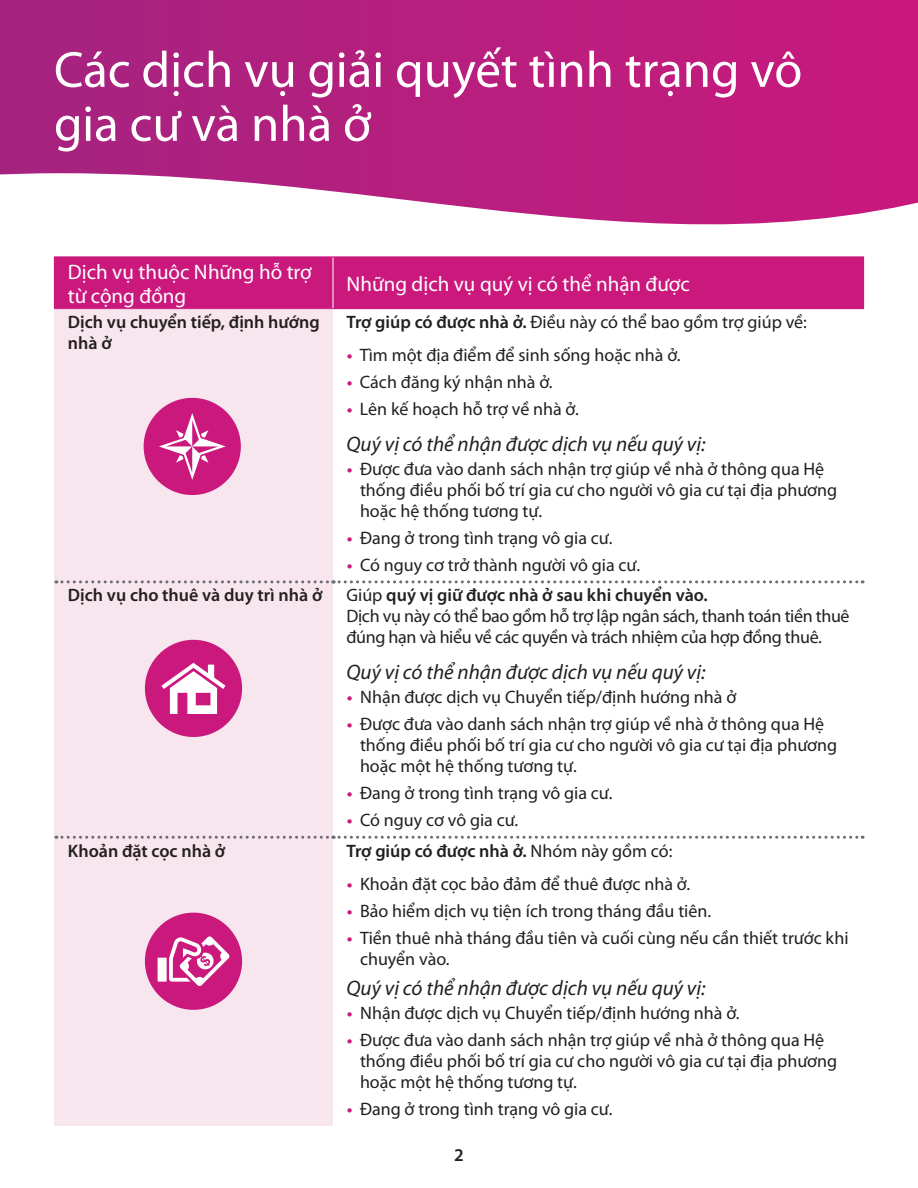
<style>
.page{position:relative;width:918px;height:1188px;background:#fff}
.page>*{position:absolute;margin:0;border:0;box-sizing:border-box;transform-origin:0 0}
.t1{font:51px/54px "Myriad Pro";color:#fff}
.t2{font:italic 21px "Myriad Pro";color:#231f20}
.t3{font:21px/24px "Myriad Pro";color:#fff}
.t4{font:18px/21px "Myriad Pro";color:#231f20}
.t5{font:18px/21px "Myriad Pro";letter-spacing:-.02em;color:#231f20}
.t6{font:600 18px/21px "Myriad Pro";color:#231f20}
.s1{font-weight:600}
.s2{font-family:"Centene Sans";font-weight:700;color:#ca187d}
.s3{font-weight:400}
</style>
<div class="page">
<div style="left:0;top:0;width:918px;height:266px;background:linear-gradient(to right,#a5247f,#c9197d)"></div>
<svg style="left:0;top:173px;width:918px;height:134px"></svg>
<div style="left:54px;top:257px;width:279px;height:52px;background:#ca187d"></div>
<div style="left:333px;top:257px;width:531px;height:52px;background:#ca187d"></div>
<hr style="left:333px;top:257px;width:1px;height:51px;background:#fff">
<div style="left:54px;top:309px;width:279px;height:273px;background:#f7e6ed"></div>
<div style="left:54px;top:582px;width:279px;height:255px;background:#f7e6ed"></div>
<div style="left:54px;top:837px;width:279px;height:289px;background:#f7e6ed"></div>
<div style="left:144px;top:398px;width:97px;height:97px;background:#ca187d;border-radius:50%"></div>
<svg style="left:159px;top:413px;width:67px;height:67px"></svg>
<div style="left:145px;top:640px;width:97px;height:97px;background:#ca187d;border-radius:50%"></div>
<svg style="left:161px;top:663px;width:65px;height:51px"></svg>
<div style="left:145px;top:913px;width:97px;height:97px;background:#ca187d;border-radius:50%"></div>
<svg style="left:158px;top:936px;width:72px;height:50px"></svg>
<svg style="left:56px;top:836px;width:807px;height:3px"></svg>
<svg style="left:56px;top:580px;width:807px;height:3px"></svg>
<hr style="left:54px;top:256px;width:279px;height:1px;background:#ca187d">
<hr style="left:333px;top:256px;width:531px;height:1px;background:#ca187d">
<h2 class="t1" style="left:54px;top:42px;width:750px">Các dịch vụ giải quyết tình trạng vô gia cư và nhà ở</h2>
<p class="t3" style="left:68px;top:259px;width:246px">Dịch vụ thuộc Những hỗ trợ từ cộng đồng</p>
<p class="t3" style="left:347px;top:271px;width:345px">Những dịch vụ quý vị có thể nhận được</p>
<p class="t6" style="left:68px;top:311px;width:253px">Dịch vụ chuyển tiếp, định hướng nhà ở</p>
<p class="t4" style="left:346px;top:311px;width:462px"><span class="s1">Trợ giúp có được nhà ở.</span> Điều này có thể bao gồm trợ giúp về:</p>
<p class="t4" style="left:346px;top:344px;width:336px"><span class="s2">•</span> Tìm một địa điểm để sinh sống hoặc nhà ở.</p>
<p class="t4" style="left:346px;top:371px;width:208px"><span class="s2">•</span> Cách đăng ký nhận nhà ở.</p>
<p class="t4" style="left:346px;top:398px;width:234px"><span class="s2">•</span> Lên kế hoạch hỗ trợ về nhà ở.</p>
<p class="t2" style="left:346px;top:431px;width:361px">Quý vị có thể nhận được dịch vụ nếu quý vị:</p>
<p class="t4" style="left:360px;top:458px;width:479px;text-indent:-14px"><span class="s2">•</span> Được đưa vào danh sách nhận trợ giúp về nhà ở thông qua Hệ thống điều phối bố trí gia cư cho người vô gia cư tại địa phương hoặc hệ thống tương tự.</p>
<p class="t4" style="left:346px;top:527px;width:267px"><span class="s2">•</span> Đang ở trong tình trạng vô gia cư.</p>
<p class="t4" style="left:346px;top:554px;width:295px"><span class="s2">•</span> Có nguy cơ trở thành người vô gia cư.</p>
<p class="t6" style="left:68px;top:584px;width:256px">Dịch vụ cho thuê và duy trì nhà ở</p>
<p class="t5" style="left:346px;top:585px;width:505px">Giúp <span class="s1">quý vị giữ được nhà ở sau khi chuyển vào.<br></span>Dịch vụ này có thể bao gồm hỗ trợ lập ngân sách, thanh toán tiền thuê đúng hạn và hiểu về các quyền và trách nhiệm của hợp đồng thuê.</p>
<p class="t2" style="left:346px;top:659px;width:361px">Quý vị có thể nhận được dịch vụ nếu quý vị:</p>
<p class="t4" style="left:346px;top:687px;width:391px"><span class="s2">•</span> Nhận được dịch vụ Chuyển tiếp/định hướng nhà ở</p>
<p class="t4" style="left:360px;top:714px;width:479px;text-indent:-14px"><span class="s2">•</span> Được đưa vào danh sách nhận trợ giúp về nhà ở thông qua Hệ thống điều phối bố trí gia cư cho người vô gia cư tại địa phương hoặc một hệ thống tương tự.</p>
<p class="t4" style="left:346px;top:783px;width:267px"><span class="s2">•</span> Đang ở trong tình trạng vô gia cư.</p>
<p class="t4" style="left:346px;top:810px;width:173px"><span class="s2">•</span> Có nguy cơ vô gia cư.</p>
<p class="t6" style="left:68px;top:840px;width:159px">Khoản đặt cọc nhà ở</p>
<p class="t6" style="left:346px;top:840px;width:327px">Trợ giúp có được nhà ở. <span class="s3">Nhóm này gồm có:</span></p>
<p class="t4" style="left:346px;top:873px;width:345px"><span class="s2">•</span> Khoản đặt cọc bảo đảm để thuê được nhà ở.</p>
<p class="t4" style="left:346px;top:900px;width:366px"><span class="s2">•</span> Bảo hiểm dịch vụ tiện ích trong tháng đầu tiên.</p>
<p class="t4" style="left:360px;top:927px;width:490px;text-indent:-14px"><span class="s2">•</span> Tiền thuê nhà tháng đầu tiên và cuối cùng nếu cần thiết trước khi chuyển vào.</p>
<p class="t2" style="left:346px;top:975px;width:361px">Quý vị có thể nhận được dịch vụ nếu quý vị:</p>
<p class="t4" style="left:346px;top:1002px;width:395px"><span class="s2">•</span> Nhận được dịch vụ Chuyển tiếp/định hướng nhà ở.</p>
<p class="t4" style="left:360px;top:1029px;width:479px;text-indent:-14px"><span class="s2">•</span> Được đưa vào danh sách nhận trợ giúp về nhà ở thông qua Hệ thống điều phối bố trí gia cư cho người vô gia cư tại địa phương hoặc một hệ thống tương tự.</p>
<p class="t4" style="left:346px;top:1098px;width:267px"><span class="s2">•</span> Đang ở trong tình trạng vô gia cư.</p>
<p class="t6" style="left:454px;top:1144px;width:11px">2</p>
</div>
